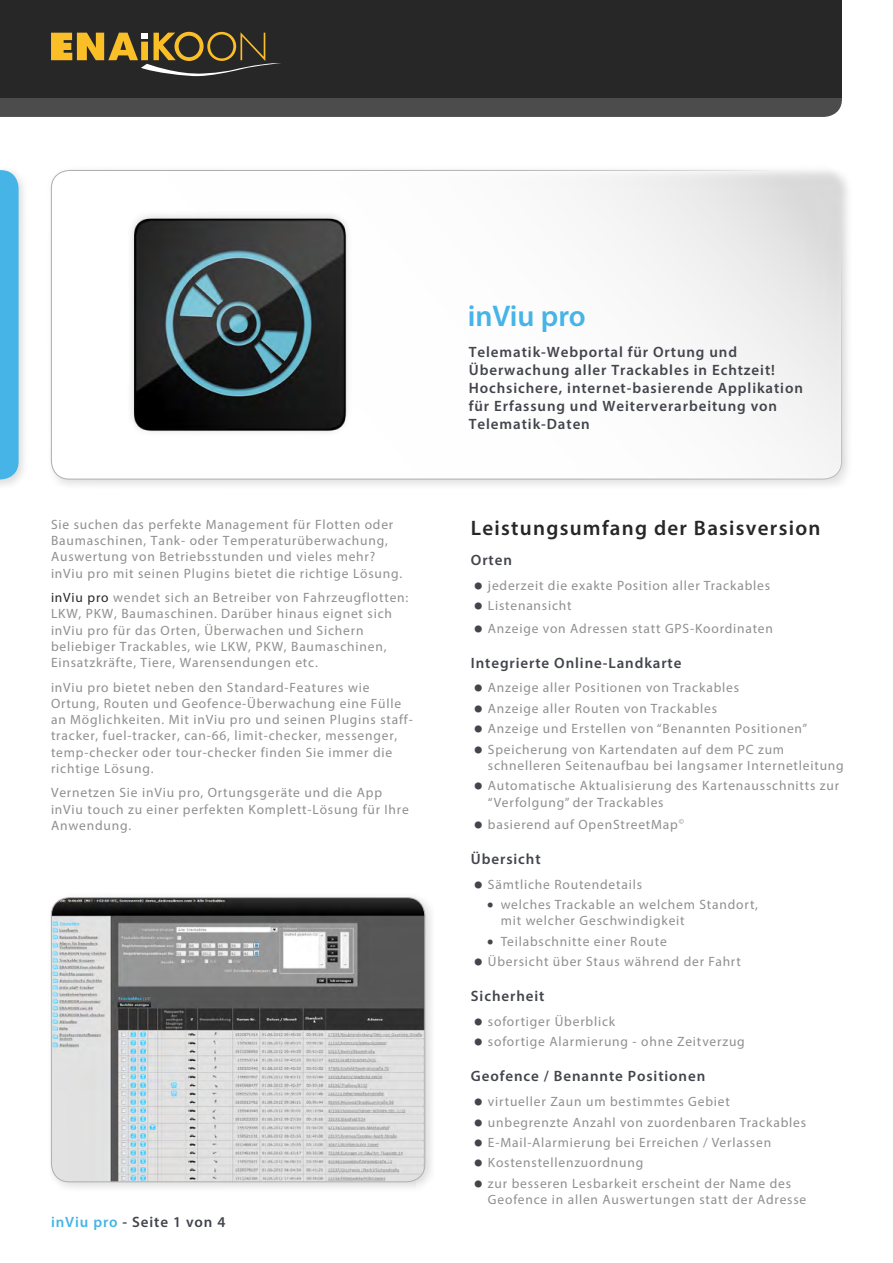
<style>
.page{position:relative;width:893px;height:1263px;background:#fff}
.page>*{position:absolute;margin:0;border:0;box-sizing:border-box;transform-origin:0 0}
.t1{font:600 30px "Myriad Pro";color:#46b4e7}
.t2{font:600 21px "Myriad Pro";letter-spacing:.06em;color:#282727}
.t3{font:600 15px/18px "Myriad Pro";letter-spacing:.06em;color:#43454c}
.t4{font:13.5px/16.2px "Myriad Pro";letter-spacing:.06em;color:#908f8e}
.s1{color:#282727}
.s2{color:#46b4e7}
.s3{font-weight:700;font-size:27px;color:#43454c}
</style>
<div class="page">
<div style="left:45px;top:164px;width:808px;height:327px;background:#000;opacity:.15"></div>
<svg style="left:51px;top:170px;width:791px;height:309px"></svg>
<div style="left:0;top:0;width:842px;height:98px;background:#282727"></div>
<div style="left:0;top:164px;width:30px;height:327px;background:#000;opacity:.15"></div>
<svg style="left:0;top:170px;width:19px;height:309px;background:#4cb6e7"></svg>
<svg style="left:0;top:32px;width:842px;height:85px"></svg>
<div style="left:45px;top:891px;width:392px;height:303px;background:#000;opacity:.15"></div>
<img style="left:51px;top:898px;width:374px;height:284px">
<div style="left:51px;top:897px;width:374px;height:285px;border:1px solid #afaead;border-radius:18px"></div>
<div style="left:126px;top:210px;width:228px;height:229px;background:#fbfbfb"></div>
<img style="left:132px;top:216px;width:215px;height:216px">
<p class="t4" style="left:51px;top:516px;width:353px">Sie suchen das perfekte Management für Flotten oder Baumaschinen, Tank- oder Temperaturüberwachung, Auswertung von Betriebsstunden und vieles mehr? inViu pro mit seinen Plugins bietet die richtige Lösung.</p>
<p class="t4" style="left:51px;top:589px;width:359px"><span class="s1">inViu pro</span> wendet sich an Betreiber von Fahrzeugflotten:<br>LKW, PKW, Baumaschinen. Darüber hinaus eignet sich inViu pro für das Orten, Überwachen und Sichern beliebiger Trackables, wie LKW, PKW, Baumaschinen, Einsatzkräfte, Tiere, Warensendungen etc.</p>
<p class="t4" style="left:51px;top:679px;width:363px">inViu pro bietet neben den Standard-Features wie Ortung, Routen und Geofence-Überwachung eine Fülle an Möglichkeiten. Mit inViu pro und seinen Plugins staff&shy;tracker, fuel-tracker, can-66, limit-checker, messenger, temp-checker oder tour-checker finden Sie immer die richtige Lösung.</p>
<p class="t4" style="left:51px;top:785px;width:359px">Vernetzen Sie inViu pro, Ortungsgeräte und die App inViu touch zu einer perfekten Komplett-Lösung für Ihre<br>Anwendung.</p>
<p class="t3" style="left:51px;top:1213px;width:176px"><span class="s2">inViu pro</span> - Seite 1 von 4</p>
<h1 class="t1" style="left:468px;top:297px;width:120px">inViu pro</h1>
<p class="t3" style="left:469px;top:342px;width:336px">Telematik-Webportal für Ortung und Überwachung aller Trackables in Echtzeit!<br>Hochsichere, internet-basierende Applikation für Erfassung und Weiterverarbeitung von Telematik-Daten</p>
<h2 class="t2" style="left:471px;top:514px;width:351px">Leistungsumfang der Basisversion</h2>
<p class="t3" style="left:471px;top:551px;width:43px">Orten</p>
<p class="t4" style="left:474px;top:577px;width:298px"><span class="s3">•</span> jederzeit die exakte Position aller Trackables</p>
<p class="t4" style="left:474px;top:598px;width:99px"><span class="s3">•</span> Listenansicht</p>
<p class="t4" style="left:474px;top:620px;width:301px"><span class="s3">•</span> Anzeige von Adressen statt GPS-Koordinaten</p>
<p class="t3" style="left:471px;top:653px;width:212px">Integrierte Online-Landkarte</p>
<p class="t4" style="left:474px;top:680px;width:267px"><span class="s3">•</span> Anzeige aller Positionen von Trackables</p>
<p class="t4" style="left:474px;top:700px;width:245px"><span class="s3">•</span> Anzeige aller Routen von Trackables</p>
<p class="t4" style="left:474px;top:720px;width:335px"><span class="s3">•</span> Anzeige und Erstellen von “Benannten Positionen”</p>
<p class="t4" style="left:488px;top:741px;width:357px;text-indent:-14px"><span class="s3">•</span> Speicherung von Kartendaten auf dem PC zum schnelleren Seitenaufbau bei langsamer Internetleitung</p>
<p class="t4" style="left:488px;top:778px;width:353px;text-indent:-14px"><span class="s3">•</span> Automatische Aktualisierung des Kartenausschnitts zur “Verfolgung” der Trackables</p>
<p class="t4" style="left:474px;top:816px;width:212px"><span class="s3">•</span> basierend auf OpenStreetMap<sup>©</sup></p>
<p class="t3" style="left:471px;top:849px;width:71px">Übersicht</p>
<p class="t4" style="left:487px;top:874px;width:273px;line-height:20.4px;text-indent:-13px"><span class="s3">•</span> Sämtliche Routendetails<br><span class="s3">·</span> welches Trackable an welchem Standort,</p>
<p class="t4" style="left:487px;top:910px;width:200px;line-height:20.4px;text-indent:14px">mit welcher Geschwindigkeit <span class="s3">·</span> Teilabschnitte einer Route</p>
<p class="t4" style="left:474px;top:953px;width:269px"><span class="s3">•</span> Übersicht über Staus während der Fahrt</p>
<p class="t3" style="left:471px;top:987px;width:75px">Sicherheit</p>
<p class="t4" style="left:474px;top:1013px;width:143px"><span class="s3">•</span> sofortiger Überblick</p>
<p class="t4" style="left:474px;top:1033px;width:272px"><span class="s3">•</span> sofortige Alarmierung - ohne Zeitverzug</p>
<p class="t3" style="left:471px;top:1067px;width:236px">Geofence / Benannte Positionen</p>
<p class="t4" style="left:474px;top:1093px;width:258px"><span class="s3">•</span> virtueller Zaun um bestimmtes Gebiet</p>
<p class="t4" style="left:474px;top:1114px;width:334px"><span class="s3">•</span> unbegrenzte Anzahl von zuordenbaren Trackables</p>
<p class="t4" style="left:474px;top:1134px;width:299px"><span class="s3">•</span> E-Mail-Alarmierung bei Erreichen / Verlassen</p>
<p class="t4" style="left:474px;top:1154px;width:171px"><span class="s3">•</span> Kostenstellenzuordnung</p>
<p class="t4" style="left:488px;top:1175px;width:320px;text-indent:-14px"><span class="s3">•</span> zur besseren Lesbarkeit erscheint der Name des<br>Geofence in allen Auswertungen statt der Adresse</p>
</div>
